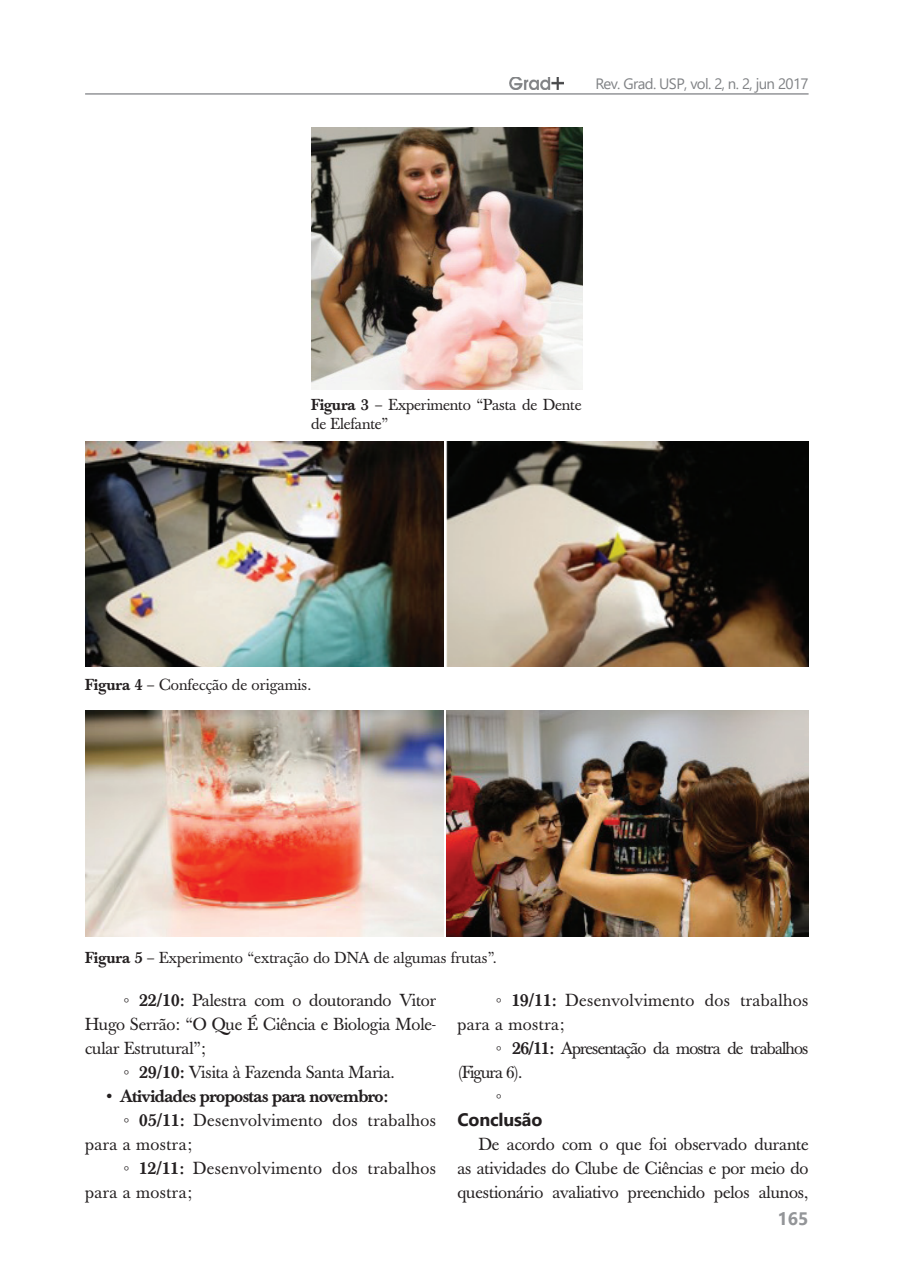
<style>
.page{position:relative;width:915px;height:1285px;background:#fff}
.page>*{position:absolute;margin:0;border:0;box-sizing:border-box;transform-origin:0 0}
.t1{font:700 18px "Segoe UI";letter-spacing:-.01em;color:#231f20}
.t2{font:700 18px "Segoe UI";color:#939598}
.t3{font:17.25px/24px "Baskerville";letter-spacing:-.01em;color:#231f20;text-align:justify}
.t4{font:17.25px/24px "Baskerville";letter-spacing:.02em;color:#231f20}
.t5{font:17.25px/24px "Baskerville";letter-spacing:-.05em;color:#231f20}
.t6{font:500 17.25px "Baskerville";letter-spacing:-.03em;color:#231f20}
.t7{font:17.25px "Segoe UI";color:#231f20}
.t8{font:15.75px/18.9px "Baskerville";color:#231f20}
.t9{font:15px "Segoe UI";letter-spacing:-.04em;color:#808285}
.s1{font-weight:500}
.s2{font-family:"Segoe UI"}
</style>
<div class="page">
<hr style="left:85px;top:93px;width:723px;height:2px;background:#939598">
<img style="left:510px;top:78px;width:53px;height:12px">
<img style="left:85px;top:441px;width:358px;height:225px">
<img style="left:446px;top:441px;width:362px;height:225px">
<img style="left:311px;top:128px;width:271px;height:261px">
<img style="left:446px;top:710px;width:362px;height:225px">
<img style="left:85px;top:710px;width:358px;height:225px">
<p class="t9" style="left:595px;top:72px;width:214px">Rev. Grad. USP, vol. 2, n. 2, jun 2017</p>
<p class="t8" style="left:311px;top:395px;width:272px"><span class="s1">Figura 3</span> – Experimento “Pasta de Dente de Elefante”</p>
<p class="t8" style="left:85px;top:675px;width:228px"><span class="s1">Figura 4</span> – Confecção de origamis.</p>
<p class="t8" style="left:85px;top:947px;width:413px"><span class="s1">Figura 5</span> – Experimento “extração do DNA de algumas frutas”.</p>
<p class="t3" style="left:123px;top:987px;width:314px"><span class="s2">◦</span> <span class="s1">22/10:</span> Palestra com o doutorando Vitor</p>
<p class="t3" style="left:85px;top:1011px;width:352px">Hugo Serrão: “O Que É Ciência e Biologia Mole-</p>
<p class="t3" style="left:85px;top:1035px;width:122px">cular Estrutural”;</p>
<p class="t3" style="left:123px;top:1059px;width:273px"><span class="s2">◦</span> <span class="s1">29/10:</span> Visita à Fazenda Santa Maria.</p>
<p class="t6" style="left:106px;top:1085px;width:283px">• Atividades propostas para novembro:</p>
<p class="t4" style="left:123px;top:1107px;width:314px"><span class="s2">◦</span> <span class="s1">05/11:</span> Desenvolvimento dos trabalhos</p>
<p class="t4" style="left:85px;top:1131px;width:108px">para a mostra;</p>
<p class="t4" style="left:123px;top:1155px;width:314px"><span class="s2">◦</span> <span class="s1">12/11:</span> Desenvolvimento dos trabalhos</p>
<p class="t4" style="left:85px;top:1179px;width:108px">para a mostra;</p>
<p class="t4" style="left:457px;top:987px;width:352px;text-indent:38px"><span class="s2">◦</span> <span class="s1">19/11:</span> Desenvolvimento dos trabalhos para a mostra;</p>
<p class="t5" style="left:457px;top:1035px;width:352px;text-indent:38px"><span class="s2">◦</span> <span class="s1">26/11:</span> Apresentação da mostra de trabalhos (Figura 6).</p>
<p class="t7" style="left:495px;top:1081px;width:8px">◦</p>
<p class="t1" style="left:457px;top:1104px;width:86px">Conclusão</p>
<p class="t3" style="left:457px;top:1131px;width:352px;text-indent:21px">De acordo com o que foi observado durante as atividades do Clube de Ciências e por meio do questionário avaliativo preenchido pelos alunos,</p>
<p class="t2" style="left:777px;top:1204px;width:33px">165</p>
</div>
